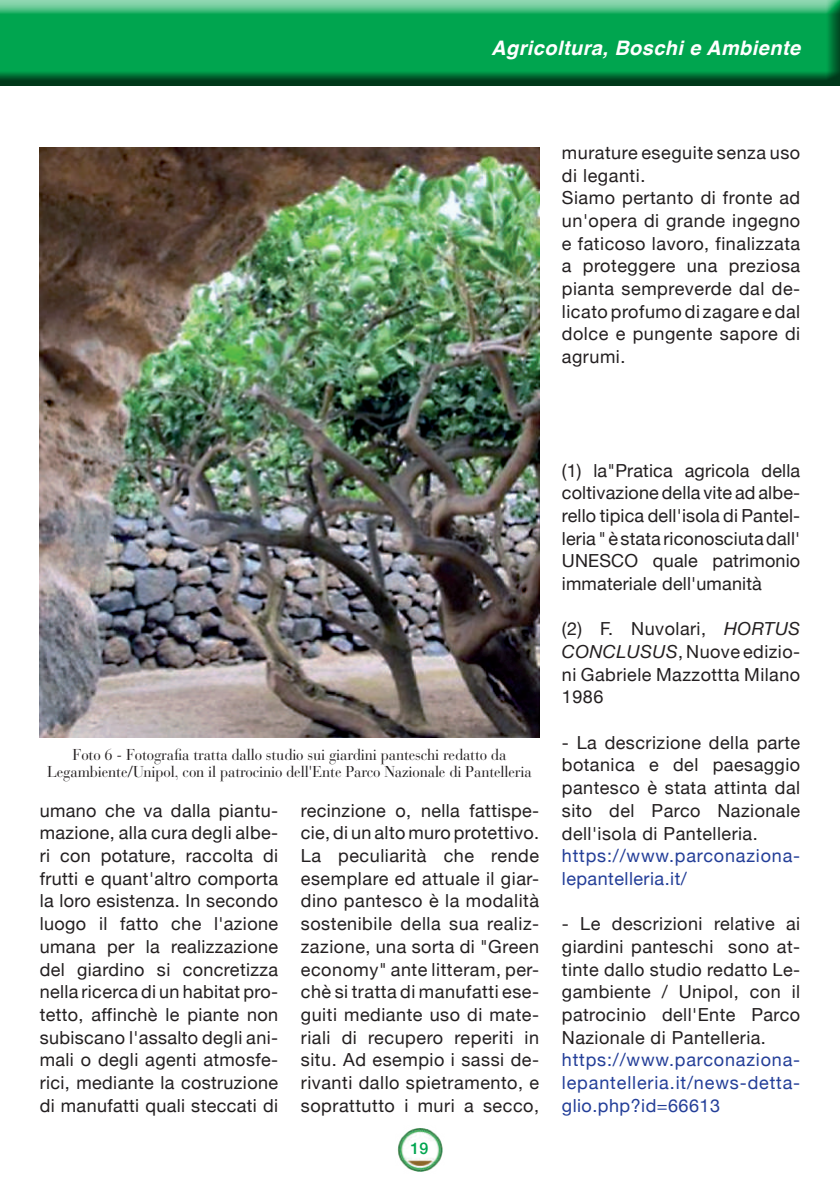
<style>
.page{position:relative;width:840px;height:1191px;background:#fff}
.page>*{position:absolute;margin:0;border:0;box-sizing:border-box;transform-origin:0 0}
.t1{font:italic 700 20px "Helvetica";letter-spacing:.02em;color:#fff}
.t2{font:18px/22.6px "Helvetica Neue";letter-spacing:.025em;color:#231f20;text-align:justify}
.t3{font:18px/22.6px "Helvetica Neue";letter-spacing:.045em;color:#233e98}
.t4{font:500 16px "Helvetica Neue";color:#00a54f}
.t5{font:15.6px/17px "Bauer Bodoni";letter-spacing:-.01em;color:#231f20;text-align:center;scale:.94 1}
.s1{font-style:italic}
</style>
<div class="page">
<img style="left:397px;top:1128px;width:46px;height:44px">
<div style="left:0;top:0;width:839px;height:87px;background:#231f20;opacity:.75"></div>
<img style="left:40px;top:147px;width:499px;height:591px">
<p class="t1" style="left:491px;top:31px;width:310px">Agricoltura, Boschi e Ambiente</p>
<p class="t2" style="left:561px;top:142px;width:240px;text-align:left">murature eseguite senza uso di leganti.<br>Siamo pertanto di fronte ad un'opera di grande ingegno e faticoso lavoro, finalizzata a proteggere una preziosa pianta sempreverde dal de&shy;licato profumo di zagare e dal dolce e pungente sapore di agrumi.</p>
<p class="t5" style="left:47px;top:746px;width:516px">Foto 6 - Fotografia tratta dallo studio sui giardini panteschi redatto da<br>Legambiente/Unipol, con il patrocinio dell'Ente Parco Nazionale di Pantelleria</p>
<p class="t2" style="left:40px;top:800px;width:240px">umano che va dalla piantu&shy;mazione, alla cura degli albe&shy;ri con potature, raccolta di frutti e quant'altro comporta la loro esistenza. In secondo luogo il fatto che l'azione umana per la realizzazione del giardino si concretizza nella ricerca di un habitat pro&shy;tetto, affinchè le piante non subiscano l'assalto degli ani&shy;mali o degli agenti atmosfe&shy;rici, mediante la costruzione di manufatti quali steccati di</p>
<p class="t2" style="left:300px;top:800px;width:240px">recinzione o, nella fattispe&shy;cie, di un alto muro protettivo.<br>La peculiarità che rende esemplare ed attuale il giar&shy;dino pantesco è la modalità sostenibile della sua realiz&shy;zazione, una sorta di "Green economy" ante litteram, per&shy;chè si tratta di manufatti ese&shy;guiti mediante uso di mate&shy;riali di recupero reperiti in situ. Ad esempio i sassi de&shy;rivanti dallo spietramento, e soprattutto i muri a secco,</p>
<p class="t4" style="left:410px;top:1135px;width:19px">19</p>
<p class="t2" style="left:561px;top:460px;width:240px">(1) la"Pratica agricola della coltivazione della vite ad albe&shy;rello tipica dell'isola di Pantel&shy;leria " è stata riconosciuta dall' UNESCO quale patrimonio immateriale dell'umanità</p>
<p class="t2" style="left:561px;top:618px;width:240px">(2) F. Nuvolari, <span class="s1">HORTUS CONCLUSUS</span>, Nuove edizio&shy;ni Gabriele Mazzottta Milano 1986</p>
<p class="t2" style="left:561px;top:732px;width:240px">- La descrizione della parte botanica e del paesaggio pantesco è stata attinta dal sito del Parco Nazionale dell'isola di Pantelleria.</p>
<p class="t3" style="left:561px;top:845px;width:240px">https://www.parconaziona&shy;lepantelleria.it/</p>
<p class="t2" style="left:561px;top:913px;width:240px">- Le descrizioni relative ai giardini panteschi sono at&shy;tinte dallo studio redatto Le&shy;gambiente / Unipol, con il patrocinio dell'Ente Parco Nazionale di Pantelleria.</p>
<p class="t3" style="left:561px;top:1049px;width:240px;text-align:justify">https://www.parconaziona&shy;lepantelleria.it/news-detta&shy;glio.php?id=66613</p>
</div>
